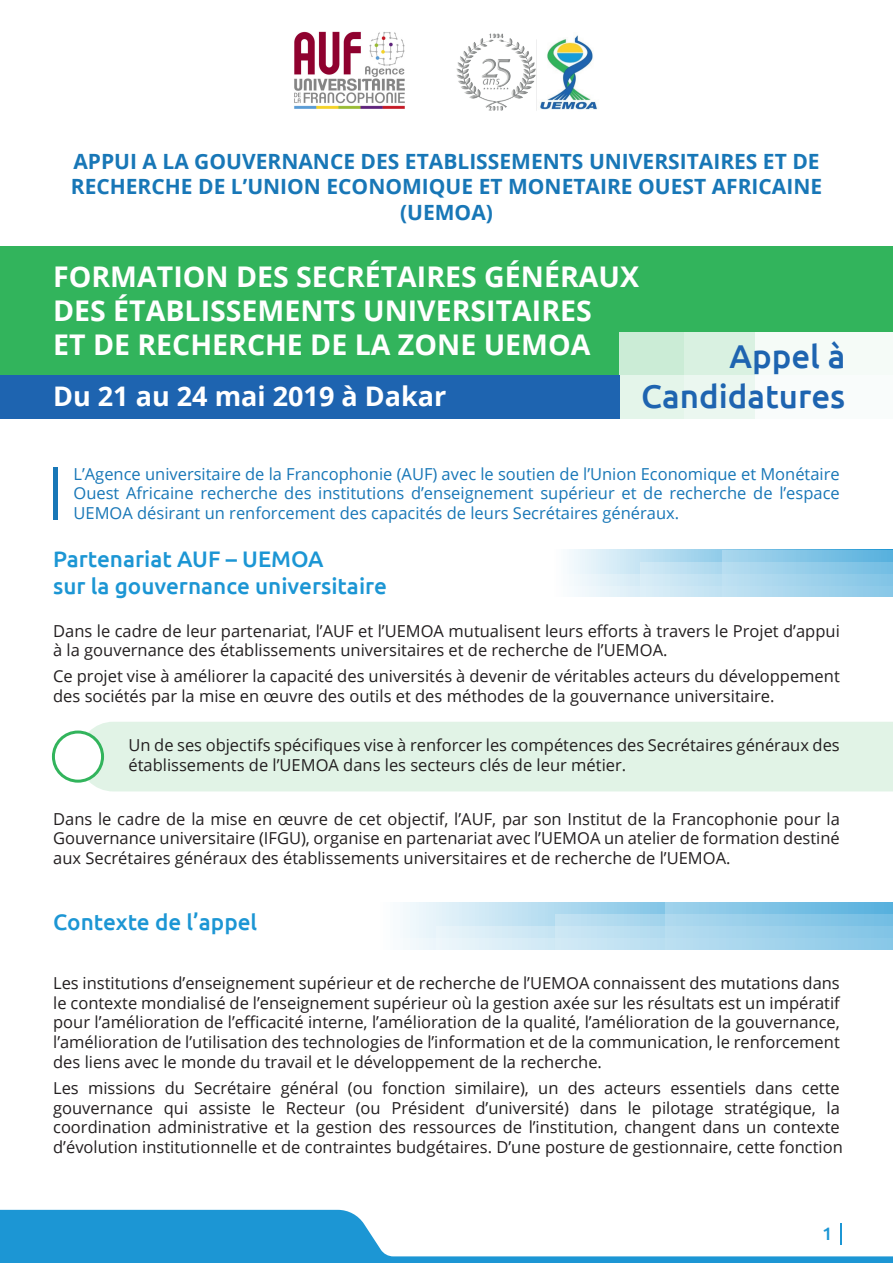
<style>
.page{position:relative;width:893px;height:1263px;background:#fff}
.page>*{position:absolute;margin:0;border:0;box-sizing:border-box;transform-origin:0 0}
.t1{font:500 33px/39.6px "Ubuntu";color:#1e64b0;text-align:right}
.t2{font:700 28.5px/34.2px "Open Sans";color:#fff}
.t3{font:700 27px "Open Sans";color:#fff}
.t4{font:500 22.5px/27px "Ubuntu";color:#1c96d4}
.t5{font:700 21px/25.2px "Open Sans";color:#1877b7;text-align:center}
.t6{font:500 18px "Ubuntu";color:#1c96d4}
.t7{font:16.5px/19.8px "Open Sans";color:#231f20}
.t8{font:16.5px/19.8px "Open Sans";color:#1877b7;text-align:justify}
</style>
<div class="page">
<svg style="left:403px;top:902px;width:262px;height:36px;background:#c6e4f3"></svg>
<div style="left:89px;top:722px;width:804px;height:69px;background:#e1f3e6"></div>
<div style="left:0;top:246px;width:893px;height:172px;background:#32b45c"></div>
<img style="left:294px;top:31px;width:111px;height:78px">
<img style="left:456px;top:33px;width:142px;height:78px">
<div style="left:620px;top:332px;width:273px;height:86px;background:#cbecd6"></div>
<div style="left:533px;top:375px;width:360px;height:43px;background:#e4f5ea"></div>
<div style="left:53px;top:467px;width:5px;height:52px;background:#1877b7"></div>
<svg style="left:569px;top:549px;width:324px;height:25px;background:#c3e3f3"></svg>
<div style="left:53px;top:732px;width:50px;height:49px;background:#fff;border-radius:50%"></div>
<div style="left:52px;top:730px;width:52px;height:53px;border:3px solid #32b45c;border-radius:50%"></div>
<svg style="left:0;top:1210px;width:893px;height:53px"></svg>
<svg style="left:436px;top:926px;width:119px;height:12px"></svg>
<svg style="left:555px;top:914px;width:110px;height:24px;background:#b8ddf0"></svg>
<svg style="left:410px;top:938px;width:255px;height:12px;background:#d5ebf6"></svg>
<svg style="left:665px;top:902px;width:228px;height:48px;background:#92cce9"></svg>
<svg style="left:574px;top:574px;width:66px;height:12px"></svg>
<svg style="left:640px;top:562px;width:82px;height:24px;background:#c4e3f2"></svg>
<svg style="left:576px;top:586px;width:146px;height:11px;background:#d9edf7"></svg>
<svg style="left:722px;top:550px;width:171px;height:47px;background:#96cde9"></svg>
<svg style="left:840px;top:1223px;width:1px;height:22px"></svg>
<div style="left:0;top:375px;width:620px;height:43px;background:#1e64b0"></div>
<div style="left:684px;top:332px;width:209px;height:86px;background:#e2f4e8"></div>
<div style="left:755px;top:332px;width:138px;height:86px;background:#f7fbf9"></div>
<p class="t5" style="left:71px;top:148px;width:753px">APPUI A LA GOUVERNANCE DES ETABLISSEMENTS UNIVERSITAIRES ET DE<br>RECHERCHE DE L’UNION ECONOMIQUE ET MONETAIRE OUEST AFRICAINE (UEMOA)</p>
<h2 class="t2" style="left:53px;top:259px;width:587px">FORMATION DES SECRÉTAIRES GÉNÉRAUX<br>DES ÉTABLISSEMENTS UNIVERSITAIRES<br>ET DE RECHERCHE DE LA ZONE UEMOA</h2>
<h1 class="t1" style="left:641px;top:335px;width:206px">Appel à<br>Candidatures</h1>
<h3 class="t3" style="left:53px;top:378px;width:395px">Du 21 au 24 mai 2019 à Dakar</h3>
<p class="t8" style="left:74px;top:463px;width:768px">L’Agence universitaire de la Francophonie (AUF) avec le soutien de l’Union Economique et Monétaire Ouest Africaine recherche des institutions d’enseignement supérieur et de recherche de l’espace UEMOA désirant un renforcement des capacités de leurs Secrétaires généraux.</p>
<h3 class="t4" style="left:53px;top:545px;width:335px">Partenariat AUF – UEMOA<br>sur la gouvernance universitaire</h3>
<p class="t7" style="left:53px;top:620px;width:788px">Dans le cadre de leur partenariat, l’AUF et l’UEMOA mutualisent leurs efforts à travers le Projet d’appui à la gouvernance des établissements universitaires et de recherche de l’UEMOA.</p>
<p class="t7" style="left:53px;top:666px;width:788px">Ce projet vise à améliorer la capacité des universités à devenir de véritables acteurs du développement des sociétés par la mise en œuvre des outils et des méthodes de la gouvernance universitaire.</p>
<p class="t7" style="left:128px;top:735px;width:713px">Un de ses objectifs spécifiques vise à renforcer les compétences des Secrétaires généraux des établissements de l’UEMOA dans les secteurs clés de leur métier.</p>
<p class="t7" style="left:53px;top:808px;width:788px;text-align:justify">Dans le cadre de la mise en œuvre de cet objectif, l’AUF, par son Institut de la Francophonie pour la Gouvernance universitaire (IFGU), organise en partenariat avec l’UEMOA un atelier de formation destiné aux Secrétaires généraux des établissements universitaires et de recherche de l’UEMOA.</p>
<h3 class="t4" style="left:53px;top:907px;width:206px">Contexte de l’appel</h3>
<p class="t7" style="left:53px;top:972px;width:788px;text-align:justify">Les institutions d’enseignement supérieur et de recherche de l’UEMOA connaissent des mutations dans le contexte mondialisé de l’enseignement supérieur où la gestion axée sur les résultats est un impératif pour l’amélioration de l’efficacité interne, l’amélioration de la qualité, l’amélioration de la gouvernance, l’amélioration de l’utilisation des technologies de l’information et de la communication, le renforcement des liens avec le monde du travail et le développement de la recherche.</p>
<p class="t7" style="left:53px;top:1077px;width:791px">Les missions du Secrétaire général (ou fonction similaire), un des acteurs essentiels dans cette gouvernance qui assiste le Recteur (ou Président d’université) dans le pilotage stratégique, la coordination administrative et la gestion des ressources de l’institution, changent dans un contexte d’évolution institutionnelle et de contraintes budgétaires. D’une posture de gestionnaire, cette fonction</p>
<p class="t6" style="left:822px;top:1222px;width:12px">1</p>
</div>
